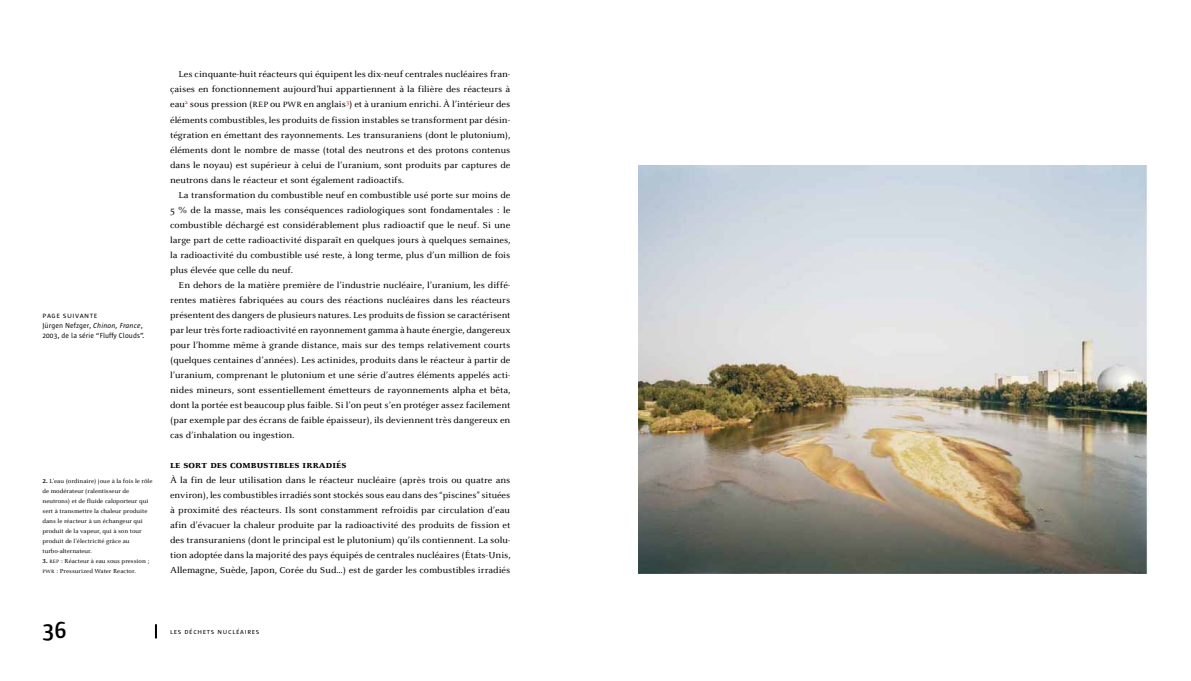
<style>
.page{position:relative;width:1191px;height:681px;background:#fff}
.page>*{position:absolute;margin:0;border:0;box-sizing:border-box;transform-origin:0 0}
.t1{font:600 24px "Sun";color:#000}
.t2{font:10.5px "Celeste ST SC Bold";letter-spacing:.01em;color:#000}
.t3{font:9px/15px "Celeste ST";color:#000;text-align:justify}
.t4{font:7.5px/10px "Sun";letter-spacing:.015em;color:#000}
.t5{font:7.5px "Sun Caps";letter-spacing:.07em;color:#000}
.t6{font:7px "Sun Caps";letter-spacing:.1em;color:#000}
.t7{font:6px/10px "Celeste ST";color:#000}
.s1{font-style:italic}
.s2{font-family:"Celeste ST SC Bold"}
.s3{font-size:5px}
.s4{font-size:8px}
</style>
<div class="page">
<svg style="left:155px;top:624px;width:2px;height:14px"></svg>
<img style="left:638px;top:166px;width:510px;height:407px">
<p class="t5" style="left:43px;top:311px;width:56px">page suivante</p>
<p class="t4" style="left:43px;top:320px;width:103px">Jürgen Nefzger, <span class="s1">Chinon, France</span>,<br>2003, de la série “Fluffy Clouds”.</p>
<p class="t7" style="left:43px;top:476px;width:111px"><span class="s2">2.</span> L’eau (ordinaire) joue à la fois le rôle de modérateur (ralentisseur de neutrons) et de fluide caloporteur qui sert à transmettre la chaleur produite dans le réacteur à un échangeur qui produit de la vapeur, qui à son tour produit de l’électricité grâce au turbo-alternateur.</p>
<p class="t7" style="left:43px;top:556px;width:109px"><span class="s2">3.</span> <span class="s3">rep</span> : Réacteur à eau sous pression ; <span class="s3">pwr</span> : Pressurized Water Reactor.</p>
<p class="t3" style="left:170px;top:67px;width:342px;text-indent:9px">Les cinquante-huit réacteurs qui équipent les dix-neuf centrales nucléaires fran&shy;çaises en fonctionnement aujourd’hui appartiennent à la filière des réacteurs à eau<sup>2</sup> sous pression (<span class="s4">rep</span> ou <span class="s4">pwr</span> en anglais<sup>3</sup>) et à uranium enrichi. À l’intérieur des éléments combustibles, les produits de fission instables se transforment par désin&shy;tégration en émettant des rayonnements. Les transuraniens (dont le plutonium), éléments dont le nombre de masse (total des neutrons et des protons contenus dans le noyau) est supérieur à celui de l’uranium, sont produits par captures de neutrons dans le réacteur et sont également radioactifs.</p>
<p class="t3" style="left:170px;top:187px;width:342px;text-indent:9px">La transformation du combustible neuf en combustible usé porte sur moins de 5 % de la masse, mais les conséquences radiologiques sont fondamentales : le combustible déchargé est considérablement plus radioactif que le neuf<span class="s1">.</span> Si une large part de cette radioactivité disparaît en quelques jours à quelques semaines, la radioactivité du combustible usé reste, à long terme, plus d’un million de fois plus élevée que celle du neuf.</p>
<p class="t3" style="left:170px;top:277px;width:342px;text-indent:9px">En dehors de la matière première de l’industrie nucléaire, l’uranium, les diffé&shy;rentes matières fabriquées au cours des réactions nucléaires dans les réacteurs présentent des dangers de plusieurs natures. Les produits de fission se caractérisent par leur très forte radioactivité en rayonnement gamma à haute énergie, dangereux pour l’homme même à grande distance, mais sur des temps relativement courts (quelques centaines d’années). Les actinides, produits dans le réacteur à partir de l’uranium, comprenant le plutonium et une série d’autres éléments appelés acti&shy;nides mineurs, sont essentiellement émetteurs de rayonnements alpha et bêta, dont la portée est beaucoup plus faible. Si l’on peut s’en protéger assez facilement (par exemple par des écrans de faible épaisseur), ils deviennent très dangereux en cas d’inhalation ou ingestion.</p>
<p class="t2" style="left:170px;top:458px;width:178px">le sort des combustibles irradiés</p>
<p class="t3" style="left:170px;top:472px;width:342px">À la fin de leur utilisation dans le réacteur nucléaire (après trois ou quatre ans environ), les combustibles irradiés sont stockés sous eau dans des “piscines” situées à proximité des réacteurs. Ils sont constamment refroidis par circulation d’eau afin d’évacuer la chaleur produite par la radioactivité des produits de fission et des transuraniens (dont le principal est le plutonium) qu’ils contiennent. La solu&shy;tion adoptée dans la majorité des pays équipés de centrales nucléaires (États-Unis, Allemagne, Suède, Japon, Corée du Sud…) est de garder les combustibles irradiés</p>
<h1 class="t1" style="left:43px;top:617px;width:25px">36</h1>
<p class="t6" style="left:170px;top:627px;width:91px">les déchets nucléaires</p>
</div>
